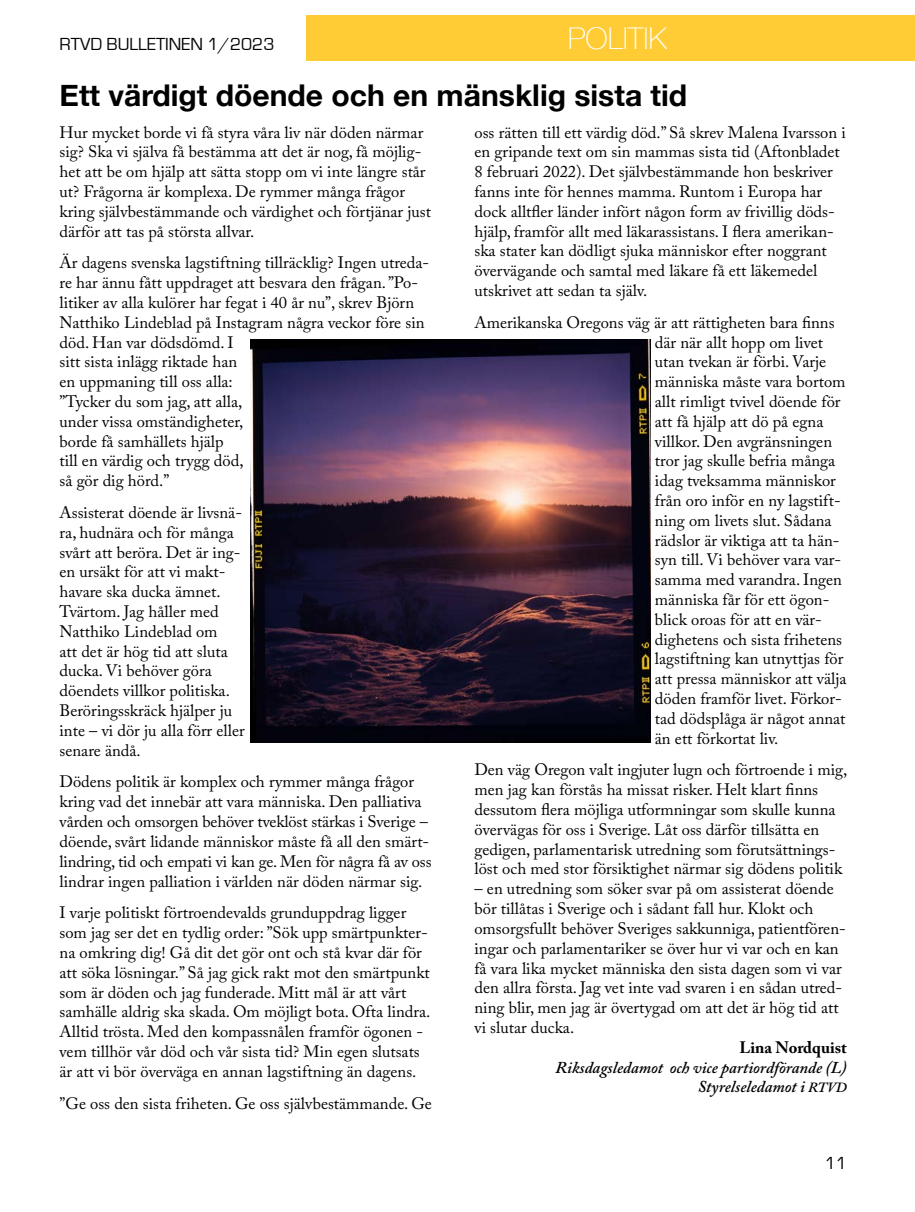
<style>
.page{position:relative;width:915px;height:1212px;background:#fff}
.page>*{position:absolute;margin:0;border:0;box-sizing:border-box;transform-origin:0 0}
.t1{font:700 30px "Helvetica Neue";color:#000}
.t2{font:100 30px "Helvetica Neue";color:#fff}
.t3{font:18px "Eurostile";color:#000}
.t4{font:16.5px/19.8px "Adobe Caslon Pro";color:#000}
.t5{font:italic 600 16.5px/19.8px "Adobe Caslon Pro";color:#000;text-align:right}
.t6{font:700 16.5px "Adobe Caslon Pro";color:#000}
.s1{font-size:14.1px}
</style>
<div class="page">
<img style="left:250px;top:339px;width:400px;height:403px">
<div style="left:307px;top:16px;width:607px;height:45px;background:#ffcc35"></div>
<h1 class="t2" style="left:567px;top:16px;width:101px">POLITIK</h1>
<p class="t3" style="left:60px;top:35px;width:216px">RTVD BULLETINEN 1/2023</p>
<h1 class="t1" style="left:60px;top:72px;width:629px">Ett värdigt döende och en mänsklig sista tid</h1>
<p class="t4" style="left:60px;top:122px;width:373px">Hur mycket borde vi få styra våra liv när döden närmar sig? Ska vi själva få bestämma att det är nog, få möjlig&shy;het att be om hjälp att sätta stopp om vi inte längre står ut? Frågorna är komplexa. De rymmer många frågor kring självbestämmande och värdighet och förtjänar just därför att tas på största allvar.</p>
<p class="t4" style="left:60px;top:253px;width:371px">Är dagens svenska lagstiftning tillräcklig? Ingen utreda&shy;re har ännu fått uppdraget att besvara den frågan. ”Po&shy;litiker av alla kulörer har fegat i 40 år nu”, skrev Björn Natthiko Lindeblad på Instagram några veckor före sin död. Han var dödsdömd. I<br>sitt sista inlägg riktade han<br>en uppmaning till oss alla:<br>”Tycker du som jag, att alla,<br>under vissa omständigheter,<br>borde få samhällets hjälp<br>till en värdig och trygg död,<br>så gör dig hörd.”</p>
<p class="t4" style="left:60px;top:502px;width:186px">Assisterat döende är livsnä&shy;ra, hudnära och för många svårt att beröra. Det är ing&shy;en ursäkt för att vi makt&shy;havare ska ducka ämnet.<br>Tvärtom. Jag håller med<br>Natthiko Lindeblad om<br>att det är hög tid att sluta ducka. Vi behöver göra döendets villkor politiska.<br>Beröringsskräck hjälper ju inte – vi dör ju alla förr eller senare ändå.</p>
<p class="t4" style="left:60px;top:772px;width:373px">Dödens politik är komplex och rymmer många frågor kring vad det innebär att vara människa. Den palliativa vården och omsorgen behöver tveklöst stärkas i Sverige – döende, svårt lidande människor måste få all den smärt&shy;lindring, tid och empati vi kan ge. Men för några få av oss lindrar ingen palliation i världen när döden närmar sig.</p>
<p class="t4" style="left:60px;top:903px;width:372px">I varje politiskt förtroendevalds grunduppdrag ligger som jag ser det en tydlig order: ”Sök upp smärtpunkter&shy;na omkring dig! Gå dit det gör ont och stå kvar där för att söka lösningar.” Så jag gick rakt mot den smärtpunkt som är döden och jag funderade. Mitt mål är att vårt samhälle aldrig ska skada. Om möjligt bota. Ofta lindra.<br>Alltid trösta. Med den kompassnålen framför ögonen - vem tillhör vår död och vår sista tid? Min egen slutsats är att vi bör överväga en annan lagstiftning än dagens.</p>
<p class="t4" style="left:60px;top:1093px;width:374px">”Ge oss den sista friheten. Ge oss självbestämmande. Ge</p>
<p class="t4" style="left:474px;top:122px;width:372px">oss rätten till ett värdig död.” Så skrev Malena Ivarsson i en gripande text om sin mammas sista tid (Aftonbladet 8 februari 2022). Det självbestämmande hon beskriver fanns inte för hennes mamma. Runtom i Europa har dock alltfler länder infört någon form av frivillig döds&shy;hjälp, framför allt med läkarassistans. I flera amerikan&shy;ska stater kan dödligt sjuka människor efter noggrant övervägande och samtal med läkare få ett läkemedel utskrivet att sedan ta själv.</p>
<p class="t4" style="left:654px;top:312px;width:193px;text-indent:-180px">Amerikanska Oregons väg är att rättigheten bara finns där när allt hopp om livet utan tvekan är förbi. Varje människa måste vara bortom allt rimligt tvivel döende för att få hjälp att dö på egna villkor. Den avgränsningen tror jag skulle befria många idag tveksamma människor från oro inför en ny lagstift&shy;ning om livets slut. Sådana rädslor är viktiga att ta hän&shy;syn till. Vi behöver vara var&shy;samma med varandra. Ingen människa får för ett ögon&shy;blick oroas för att en vär&shy;dighetens och sista frihetens lagstiftning kan utnyttjas för att pressa människor att välja döden framför livet. Förkor&shy;tad dödsplåga är något annat än ett förkortat liv.</p>
<p class="t4" style="left:474px;top:760px;width:374px">Den väg Oregon valt ingjuter lugn och förtroende i mig, men jag kan förstås ha missat risker. Helt klart finns dessutom flera möjliga utformningar som skulle kunna övervägas för oss i Sverige. Låt oss därför tillsätta en gedigen, parlamentarisk utredning som förutsättnings&shy;löst och med stor försiktighet närmar sig dödens politik</p>
<p class="t4" style="left:474px;top:879px;width:372px">– en utredning som söker svar på om assisterat döende bör tillåtas i Sverige och i sådant fall hur. Klokt och omsorgsfullt behöver Sveriges sakkunniga, patientfören&shy;ingar och parlamentariker se över hur vi var och en kan få vara lika mycket människa den sista dagen som vi var den allra första. Jag vet inte vad svaren i en sådan utred&shy;ning blir, men jag är övertygad om att det är hög tid att vi slutar ducka.</p>
<p class="t6" style="left:739px;top:1037px;width:109px">Lina Nordquist</p>
<p class="t5" style="left:555px;top:1057px;width:293px">Riksdagsledamot och vice partiordförande (L)<br>Styrelseledamot i <span class="s1">RTVD</span></p>
<p class="t3" style="left:824px;top:1153px;width:24px">11</p>
</div>
